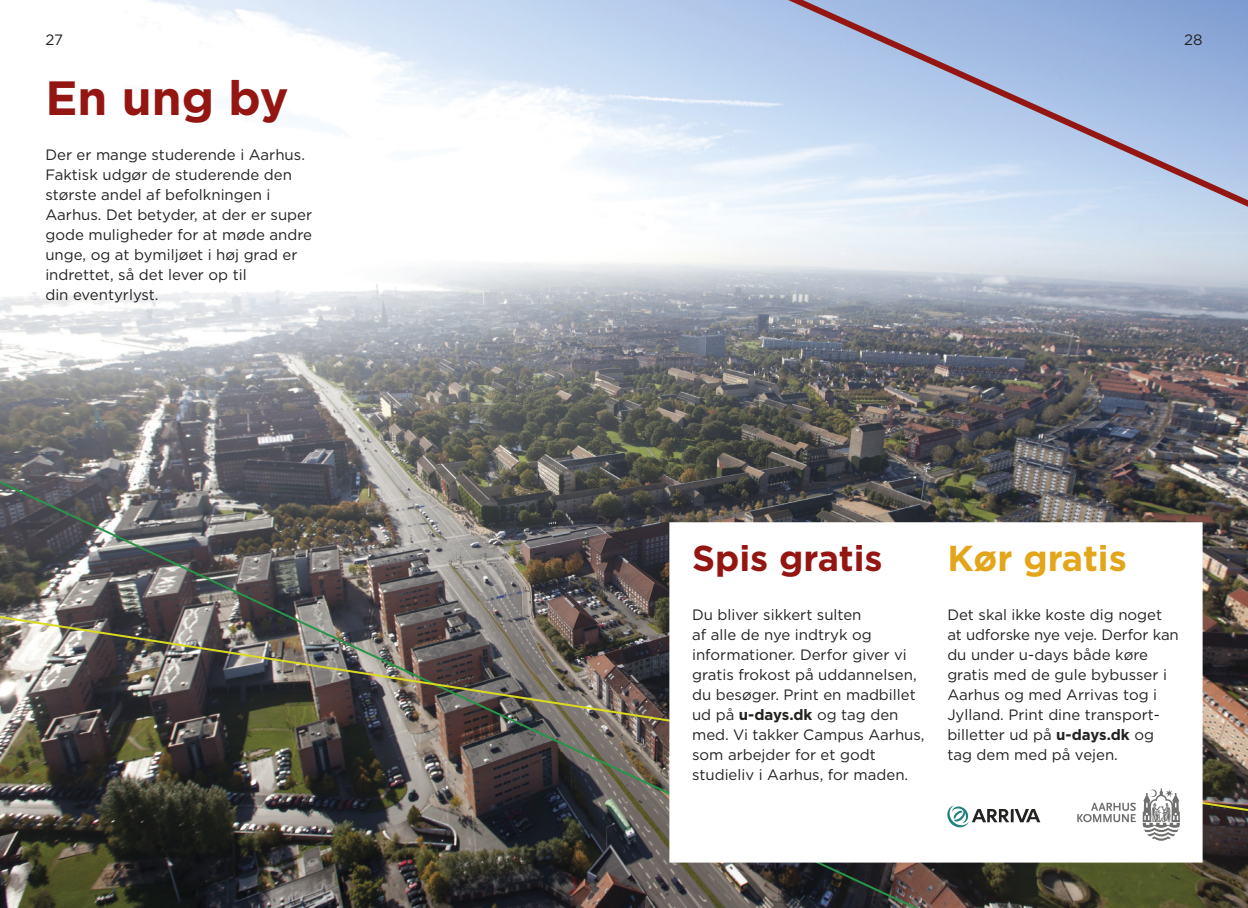
<style>
.page{position:relative;width:1248px;height:908px;background:#fff}
.page>*{position:absolute;margin:0;border:0;box-sizing:border-box;transform-origin:0 0}
.t1{font:700 48px "Gotham";color:#941612}
.t2{font:700 36px "Gotham";color:#941612}
.t3{font:700 36px "Gotham";color:#e3a51a}
.t4{font:15px/20px "Gotham";color:#222221}
.s1{font-weight:700}
</style>
<div class="page">
<img style="left:0;top:0;width:1247px;height:907px">
<svg style="left:755px;top:0;width:492px;height:218px;background:#b3c4e2"></svg>
<img style="left:0;top:471px;width:952px;height:436px">
<img style="left:0;top:612px;width:1247px;height:202px">
<svg style="left:658px;top:510px;width:555px;height:363px"></svg>
<svg style="left:1142px;top:788px;width:37px;height:52px"></svg>
<svg style="left:1077px;top:802px;width:58px;height:19px"></svg>
<svg style="left:947px;top:804px;width:93px;height:23px"></svg>
<p class="t4" style="left:45px;top:30px;width:19px">27</p>
<p class="t4" style="left:1184px;top:30px;width:20px">28</p>
<h1 class="t1" style="left:45px;top:70px;width:245px">En ung by</h1>
<p class="t4" style="left:45px;top:144px;width:268px">Der er mange studerende i Aarhus.<br>Faktisk udgør de studerende den største andel af befolkningen i<br>Aarhus. Det betyder, at der er super gode muligheder for at møde andre unge, og at bymiljøet i høj grad er indrettet, så det lever op til<br>din eventyrlyst.</p>
<h2 class="t2" style="left:692px;top:537px;width:192px">Spis gratis</h2>
<p class="t4" style="left:692px;top:604px;width:234px">Du bliver sikkert sulten<br>af alle de nye indtryk og informationer. Derfor giver vi gratis frokost på uddannelsen, du besøger. Print en madbillet ud på <span class="s1">u-days.dk</span> og tag den med. Vi takker Campus Aarhus, som arbejder for et godt studieliv i Aarhus, for maden.</p>
<h2 class="t3" style="left:947px;top:537px;width:181px">Kør gratis</h2>
<p class="t4" style="left:947px;top:604px;width:233px">Det skal ikke koste dig noget at udforske nye veje. Derfor kan du under u-days både køre gratis med de gule bybusser i<br>Aarhus og med Arrivas tog i<br>Jylland. Print dine transport&shy;billetter ud på <span class="s1">u-days.dk</span> og tag dem med på vejen.</p>
</div>
